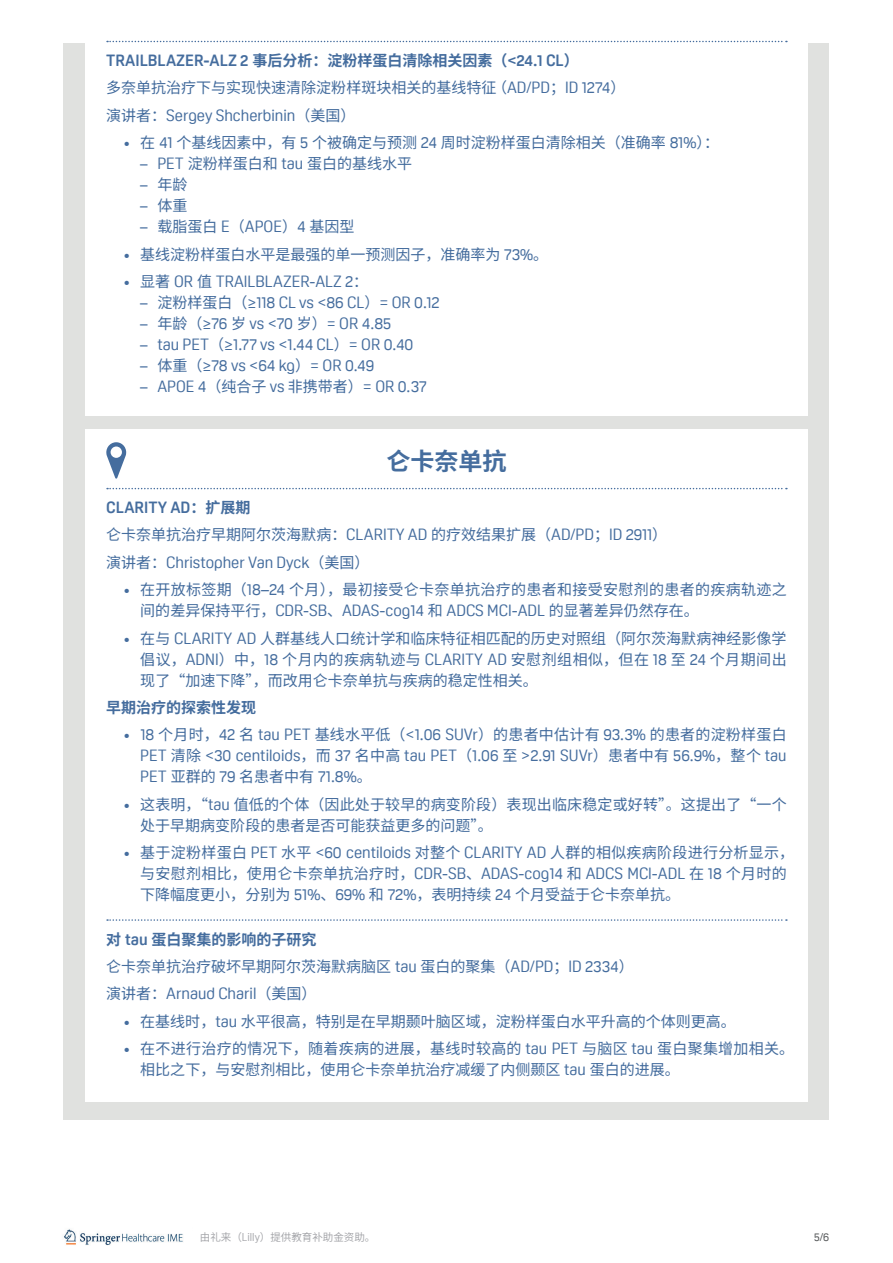
<style>
.page{position:relative;width:893px;height:1263px;background:#fff}
.page>*{position:absolute;margin:0;border:0;box-sizing:border-box;transform-origin:0 0}
.t1{font:700 24px "Noto Sans SC";color:#456d9e}
.t2{font:15.9px/21px "Oscine";color:#456d9e}
.t3{font:700 15.9px "Oscine";color:#456d9e}
.t4{font:15px/21px "Noto Sans SC";color:#456d9e}
.t5{font:15px/21px "Noto Sans SC";letter-spacing:.02em;color:#456d9e}
.t6{font:700 15px "Noto Sans SC";color:#456d9e}
.t7{font:11.1px "Oscine";color:#515455}
.t8{font:10.5px "Noto Sans SC";color:#a8a9ad}
.s1{font-family:"Noto Sans SC";font-size:15px}
.s2{font-family:"Oscine";font-size:15.9px}
.s3{font-family:"Oscine"}
.s4{font-size:15px}
.s5{font-weight:700}
.s6{font-family:"Oscine";font-weight:700;font-size:15.9px}
.s7{font-family:"Oscine";font-size:11.1px}
</style>
<div class="page">
<img style="left:64px;top:1229px;width:119px;height:17px">
<div style="left:64px;top:43px;width:765px;height:1076px;background:#e0e1df"></div>
<div style="left:85px;top:43px;width:723px;height:373px;background:#fff"></div>
<svg style="left:107px;top:41px;width:680px;height:1px"></svg>
<div style="left:85px;top:429px;width:723px;height:673px;background:#fff"></div>
<svg style="left:107px;top:488px;width:680px;height:1px"></svg>
<svg style="left:107px;top:919px;width:680px;height:2px"></svg>
<svg style="left:106px;top:442px;width:21px;height:37px"></svg>
<div style="left:111px;top:446px;width:11px;height:12px;background:#fff;border-radius:50%"></div>
<p class="t3" style="left:106px;top:51px;width:474px">TRAILBLAZER-ALZ 2 <span class="s1">事后分析：淀粉样蛋白清除相关因素（</span>&lt;24.1 CL<span class="s1">）</span></p>
<p class="t4" style="left:106px;top:78px;width:521px">多奈单抗治疗下与实现快速清除淀粉样斑块相关的基线特征（<span class="s2">AD/PD</span>；<span class="s2">ID 1274</span>）</p>
<p class="t2" style="left:106px;top:105px;width:251px"><span class="s1">演讲者：</span>Sergey Shcherbinin<span class="s1">（美国）</span></p>
<p class="t4" style="left:123px;top:132px;width:597px"><span class="s2">•</span> 在 <span class="s2">41</span> 个基线因素中，有 <span class="s2">5</span> 个被确定与预测 <span class="s2">24</span> 周时淀粉样蛋白清除相关（准确率 <span class="s2">81%</span>）：</p>
<p class="t4" style="left:140px;top:153px;width:273px"><span class="s3">–</span> <span class="s2">PET</span> 淀粉样蛋白和 <span class="s2">tau</span> 蛋白的基线水平</p>
<p class="t4" style="left:140px;top:174px;width:49px"><span class="s3">–</span> 年龄</p>
<p class="t4" style="left:140px;top:195px;width:49px"><span class="s3">–</span> 体重</p>
<p class="t4" style="left:140px;top:216px;width:216px"><span class="s3">–</span> 载脂蛋白 <span class="s2">E</span>（<span class="s2">APOE</span>）<span class="s2">4</span> 基因型</p>
<p class="t4" style="left:123px;top:244px;width:426px"><span class="s2">•</span> 基线淀粉样蛋白水平是最强的单一预测因子，准确率为 <span class="s2">73%</span>。</p>
<p class="t2" style="left:123px;top:271px;width:246px">• <span class="s1">显著</span> OR <span class="s1">值</span> TRAILBLAZER-ALZ 2<span class="s1">：</span></p>
<p class="t2" style="left:140px;top:292px;width:301px"><span class="s4">–</span> <span class="s1">淀粉样蛋白（</span>≥118 CL vs &lt;86 CL<span class="s1">）</span>= OR 0.12</p>
<p class="t2" style="left:140px;top:313px;width:253px"><span class="s4">–</span> <span class="s1">年龄（</span>≥76 <span class="s1">岁</span> vs &lt;70 <span class="s1">岁）</span>= OR 4.85</p>
<p class="t2" style="left:140px;top:334px;width:274px"><span class="s4">–</span> tau PET<span class="s1">（</span>≥1.77 vs &lt;1.44 CL<span class="s1">）</span>= OR 0.40</p>
<p class="t2" style="left:140px;top:355px;width:236px"><span class="s4">–</span> <span class="s1">体重（</span>≥78 vs &lt;64 kg<span class="s1">）</span>= OR 0.49</p>
<p class="t2" style="left:140px;top:376px;width:288px"><span class="s4">–</span> APOE 4<span class="s1">（纯合子</span> vs <span class="s1">非携带者）</span>= OR 0.37</p>
<h1 class="t1" style="left:386px;top:447px;width:121px">仑卡奈单抗</h1>
<p class="t3" style="left:106px;top:498px;width:146px">CLARITY AD<span class="s1">：扩展期</span></p>
<p class="t4" style="left:106px;top:525px;width:562px">仑卡奈单抗治疗早期阿尔茨海默病：<span class="s2">CLARITY AD</span> 的疗效结果扩展（<span class="s2">AD/PD</span>；<span class="s2">ID 2911</span>）</p>
<p class="t2" style="left:106px;top:552px;width:265px"><span class="s1">演讲者：</span>Christopher Van Dyck<span class="s1">（美国）</span></p>
<p class="t5" style="left:123px;top:579px;width:665px"><span class="s2">•</span> 在开放标签期（<span class="s2">18–24</span> 个月），最初接受仑卡奈单抗治疗的患者和接受安慰剂的患者的疾病轨迹之</p>
<p class="t2" style="left:140px;top:600px;width:560px"><span class="s1">间的差异保持平行，</span>CDR-SB<span class="s1">、</span>ADAS-cog14 <span class="s1">和</span> ADCS MCI-ADL <span class="s1">的显著差异仍然存在。</span></p>
<p class="t4" style="left:140px;top:628px;width:648px;text-align:justify;text-indent:-17px"><span class="s2">•</span> 在与 <span class="s2">CLARITY AD</span> 人群基线人口统计学和临床特征相匹配的历史对照组（阿尔茨海默病神经影像学倡议，<span class="s2">ADNI</span>）中，<span class="s2">18</span> 个月内的疾病轨迹与 <span class="s2">CLARITY AD</span> 安慰剂组相似，但在 <span class="s2">18</span> 至 <span class="s2">24</span> 个月期间出现了“加速下降”，而改用仑卡奈单抗与疾病的稳定性相关。</p>
<p class="t6" style="left:106px;top:699px;width:151px">早期治疗的探索性发现</p>
<p class="t4" style="left:123px;top:725px;width:665px"><span class="s2">• 18</span> 个月时，<span class="s2">42</span> 名 <span class="s2">tau PET</span> 基线水平低（<span class="s2">&lt;1.06 SUVr</span>）的患者中估计有 <span class="s2">93.3%</span> 的患者的淀粉样蛋白</p>
<p class="t2" style="left:140px;top:745px;width:648px">PET <span class="s1">清除</span> &lt;30 centiloids<span class="s1">，而</span> 37 <span class="s1">名中高</span> tau PET<span class="s1">（</span>1.06 <span class="s1">至</span> &gt;2.91 SUVr<span class="s1">）患者中有</span> 56.9%<span class="s1">，整个</span> tau<br>PET <span class="s1">亚群的</span> 79 <span class="s1">名患者中有</span> 71.8%<span class="s1">。</span></p>
<p class="t4" style="left:140px;top:794px;width:648px;text-indent:-17px"><span class="s2">•</span> 这表明，“<span class="s2">tau</span> 值低的个体（因此处于较早的病变阶段）表现出临床稳定或好转”。这提出了“一个处于早期病变阶段的患者是否可能获益更多的问题”。</p>
<p class="t5" style="left:123px;top:842px;width:672px"><span class="s2">•</span> 基于淀粉样蛋白 <span class="s2">PET</span> 水平 <span class="s2">&lt;60 centiloids</span> 对整个 <span class="s2">CLARITY AD</span> 人群的相似疾病阶段进行分析显示，</p>
<p class="t2" style="left:140px;top:863px;width:648px"><span class="s1">与安慰剂相比，使用仑卡奈单抗治疗时，</span>CDR-SB<span class="s1">、</span>ADAS-cog14 <span class="s1">和</span> ADCS MCI-ADL <span class="s1">在</span> 18 <span class="s1">个月时的</span></p>
<p class="t4" style="left:140px;top:884px;width:541px">下降幅度更小，分别为 <span class="s2">51%</span>、<span class="s2">69%</span> 和 <span class="s2">72%</span>，表明持续 <span class="s2">24</span> 个月受益于仑卡奈单抗。</p>
<p class="t4" style="left:106px;top:926px;width:529px;line-height:27.3px"><span class="s5">对</span> <span class="s6">tau</span> <span class="s5">蛋白聚集的影响的子研究<br></span>仑卡奈单抗治疗破坏早期阿尔茨海默病脑区 <span class="s2">tau</span> 蛋白的聚集（<span class="s2">AD/PD</span>；<span class="s2">ID 2334</span>）</p>
<p class="t2" style="left:106px;top:983px;width:212px"><span class="s1">演讲者：</span>Arnaud Charil<span class="s1">（美国）</span></p>
<p class="t4" style="left:123px;top:1011px;width:614px"><span class="s2">•</span> 在基线时，<span class="s2">tau</span> 水平很高，特别是在早期颞叶脑区域，淀粉样蛋白水平升高的个体则更高。</p>
<p class="t5" style="left:140px;top:1038px;width:655px;text-indent:-17px"><span class="s2">•</span> 在不进行治疗的情况下，随着疾病的进展，基线时较高的 <span class="s2">tau PET</span> 与脑区 <span class="s2">tau</span> 蛋白聚集增加相关。相比之下，与安慰剂相比，使用仑卡奈单抗治疗减缓了内侧颞区 <span class="s2">tau</span> 蛋白的进展。</p>
<p class="t8" style="left:200px;top:1231px;width:177px">由礼来（<span class="s7">Lilly</span>）提供教育补助金资助。</p>
<p class="t7" style="left:814px;top:1231px;width:17px">5/6</p>
</div>
